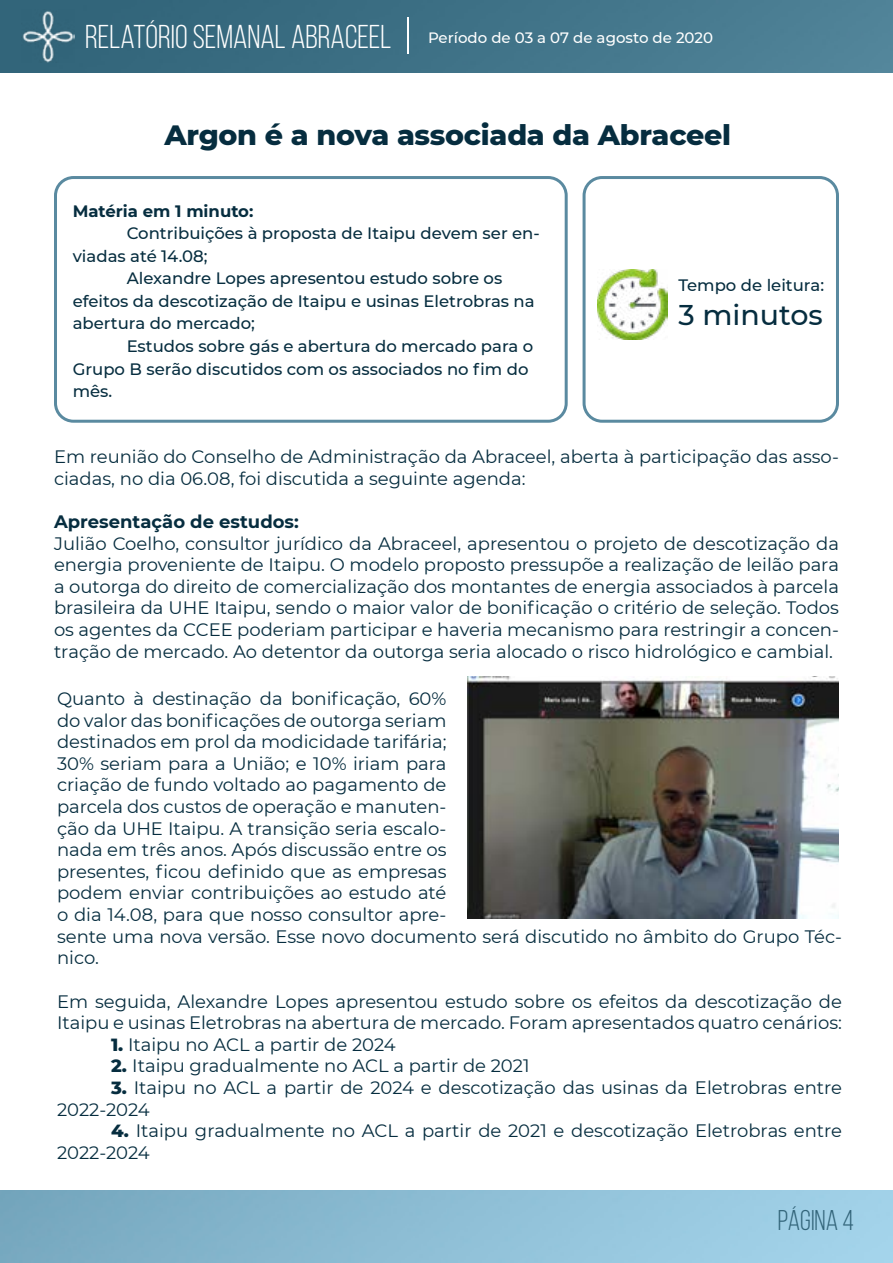
<style>
.page{position:relative;width:893px;height:1263px;background:#fff}
.page>*{position:absolute;margin:0;border:0;box-sizing:border-box;transform-origin:0 0}
.t1{font:33px "Bebas Neue";color:#fff}
.t2{font:800 28.5px "Montserrat";letter-spacing:-.01em;color:#062d3f}
.t3{font:500 28.5px "Montserrat";color:#062d3f}
.t4{font:28.5px "Bebas Neue";color:#326479}
.t5{font:18px/21.6px "Montserrat";color:#062d3f}
.t6{font:700 18px "Montserrat";color:#062d3f}
.t7{font:500 16.5px "Montserrat";color:#062d3f}
.t8{font:700 16.5px "Montserrat";color:#062d3f}
.t9{font:500 15px "Montserrat";color:#fff}
.s1{font-weight:800}
</style>
<div class="page">
<img style="left:0;top:0;width:893px;height:72px">
<img style="left:21px;top:10px;width:53px;height:52px">
<hr style="left:407px;top:17px;width:2px;height:37px;background:#fff">
<div style="left:54px;top:176px;width:514px;height:247px;border:3px solid #5a8aa0;border-radius:18px"></div>
<div style="left:583px;top:176px;width:256px;height:247px;border:3px solid #5a8aa0;border-radius:18px"></div>
<img style="left:598px;top:270px;width:70px;height:70px">
<img style="left:467px;top:677px;width:372px;height:241px">
<h1 class="t1" style="left:85px;top:19px;width:308px">RELATÓRIO SEMANAL ABRACEEL</h1>
<p class="t9" style="left:428px;top:27px;width:287px">Período de 03 a 07 de agosto de 2020</p>
<h2 class="t2" style="left:165px;top:114px;width:568px">Argon é a nova associada da Abraceel</h2>
<p class="t8" style="left:73px;top:199px;width:182px">Matéria em 1 minuto:</p>
<p class="t7" style="left:127px;top:222px;width:415px">Contribuições à proposta de Itaipu devem ser en-</p>
<p class="t7" style="left:73px;top:245px;width:136px">viadas até 14.08;</p>
<p class="t7" style="left:127px;top:267px;width:377px">Alexandre Lopes apresentou estudo sobre os</p>
<p class="t7" style="left:73px;top:290px;width:463px">efeitos da descotização de Itaipu e usinas Eletrobras na</p>
<p class="t7" style="left:73px;top:312px;width:184px">abertura do mercado;</p>
<p class="t7" style="left:127px;top:335px;width:408px">Estudos sobre gás e abertura do mercado para o</p>
<p class="t7" style="left:73px;top:357px;width:457px">Grupo B serão discutidos com os associados no fim do</p>
<p class="t7" style="left:73px;top:380px;width:41px">mês.</p>
<p class="t7" style="left:678px;top:274px;width:147px">Tempo de leitura:</p>
<h2 class="t3" style="left:678px;top:295px;width:146px">3 minutos</h2>
<p class="t5" style="left:54px;top:445px;width:786px">Em reunião do Conselho de Administração da Abraceel, aberta à participação das asso&shy;ciadas, no dia 06.08, foi discutida a seguinte agenda:</p>
<p class="t6" style="left:54px;top:509px;width:246px">Apresentação de estudos:</p>
<p class="t5" style="left:54px;top:532px;width:786px;text-align:justify">Julião Coelho, consultor jurídico da Abraceel, apresentou o projeto de descotização da energia proveniente de Itaipu. O modelo proposto pressupõe a realização de leilão para a outorga do direito de comercialização dos montantes de energia associados à parcela brasileira da UHE Itaipu, sendo o maior valor de bonificação o critério de seleção. Todos os agentes da CCEE poderiam participar e haveria mecanismo para restringir a concen&shy;tração de mercado. Ao detentor da outorga seria alocado o risco hidrológico e cambial.</p>
<p class="t5" style="left:57px;top:687px;width:786px">Quanto à destinação da bonificação, 60%<br>do valor das bonificações de outorga seriam<br>destinados em prol da modicidade tarifária;<br>30% seriam para a União; e 10% iriam para<br>criação de fundo voltado ao pagamento de<br>parcela dos custos de operação e manuten-<br>ção da UHE Itaipu. A transição seria escalo-<br>nada em três anos. Após discussão entre os<br>presentes, ficou definido que as empresas<br>podem enviar contribuições ao estudo até<br>o dia 14.08, para que nosso consultor apre-<br>sente uma nova versão. Esse novo documento será discutido no âmbito do Grupo Téc&shy;nico.</p>
<p class="t5" style="left:57px;top:990px;width:786px">Em seguida, Alexandre Lopes apresentou estudo sobre os efeitos da descotização de<br>Itaipu e usinas Eletrobras na abertura de mercado. Foram apresentados quatro cenários:</p>
<p class="t5" style="left:111px;top:1033px;width:286px"><span class="s1">1.</span> Itaipu no ACL a partir de 2024</p>
<p class="t5" style="left:111px;top:1054px;width:420px"><span class="s1">2.</span> Itaipu gradualmente no ACL a partir de 2021</p>
<p class="t5" style="left:57px;top:1076px;width:786px;text-indent:54px"><span class="s1">3.</span> Itaipu no ACL a partir de 2024 e descotização das usinas da Eletrobras entre<br>2022-2024</p>
<p class="t5" style="left:57px;top:1119px;width:786px;text-indent:54px"><span class="s1">4.</span> Itaipu gradualmente no ACL a partir de 2021 e descotização Eletrobras entre<br>2022-2024</p>
<h2 class="t4" style="left:778px;top:1205px;width:78px">PÁGINA 4</h2>
</div>
